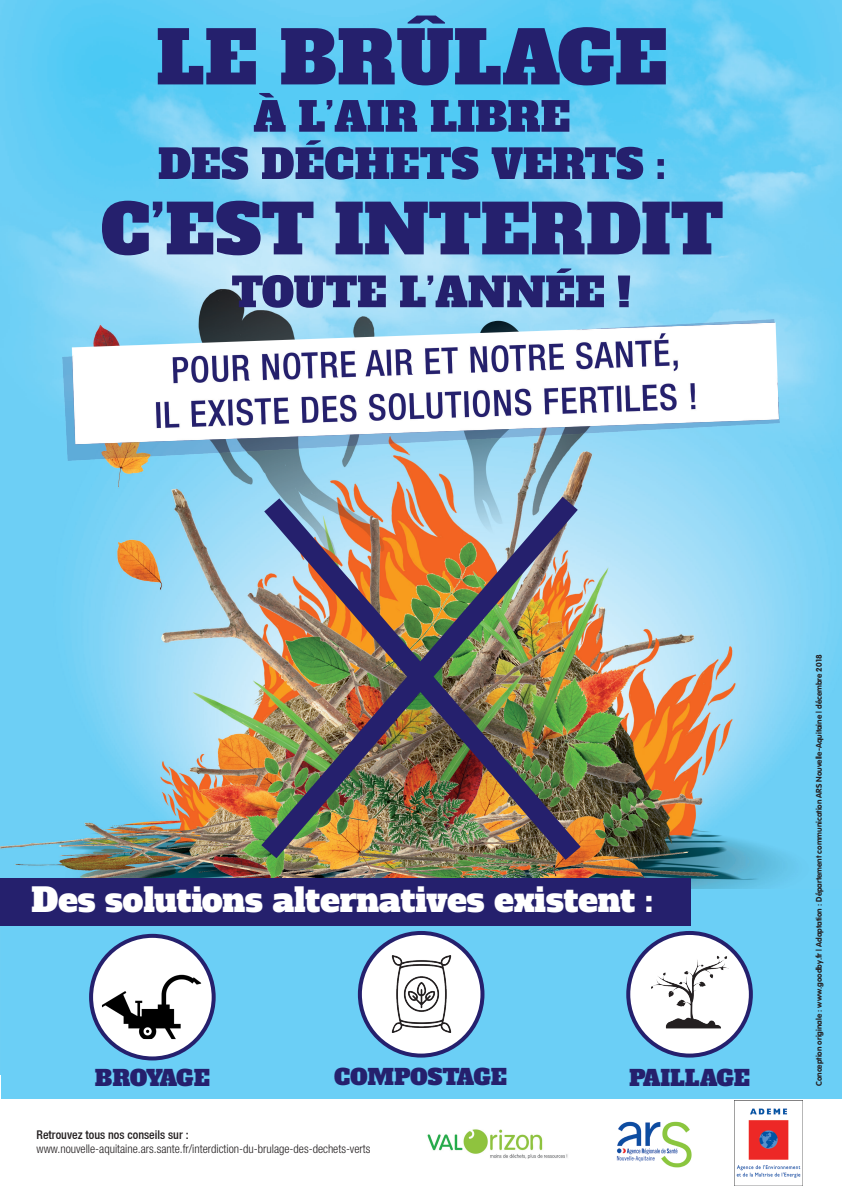
<style>
.page{position:relative;width:842px;height:1191px;background:#fff}
.page>*{position:absolute;margin:0;border:0;box-sizing:border-box;transform-origin:0 0}
.t1{font:33px "Alfa Slab One";color:#fff}
.t2{font:22px "Alfa Slab One";color:#25206d}
.t3{font:22px "Alfa Slab One";letter-spacing:-.03em;color:#25206d}
.t4{font:300 condensed 12px "Helvetica Neue LT Std";color:#231f20}
.t5{font:500 condensed 12px "Helvetica Neue";color:#231f20}
.t6{font:8px "VAG Rounded Bold";color:#231f20}
</style>
<div class="page">
<img style="left:0;top:0;width:842px;height:1074px">
<div style="left:1px;top:889px;width:841px;height:209px;background:#6bcff6"></div>
<svg style="left:158px;top:16px;width:508px;height:69px;background:#3b6aa7"></svg>
<svg style="left:254px;top:93px;width:315px;height:39px;background:#3a6daa"></svg>
<svg style="left:159px;top:140px;width:505px;height:40px;background:#4773ad"></svg>
<svg style="left:102px;top:201px;width:621px;height:54px;background:#475f9c"></svg>
<svg style="left:232px;top:268px;width:398px;height:40px;background:#627aae"></svg>
<img style="left:735px;top:1100px;width:68px;height:85px">
<img style="left:616px;top:1121px;width:76px;height:47px">
<img style="left:427px;top:1129px;width:141px;height:30px">
<img style="left:241px;top:475px;width:357px;height:403px">
<img style="left:62px;top:320px;width:718px;height:141px">
<svg style="left:91px;top:935px;width:123px;height:123px;background:#dedde9"></svg>
<img style="left:102px;top:939px;width:99px;height:100px">
<div style="left:89px;top:933px;width:127px;height:127px;border:4px solid #25206d;border-radius:50%"></div>
<div style="left:360px;top:933px;width:122px;height:122px;background:#fff;border-radius:50%"></div>
<img style="left:391px;top:955px;width:61px;height:77px">
<div style="left:358px;top:931px;width:126px;height:126px;border:4px solid #25206d;border-radius:50%"></div>
<div style="left:628px;top:933px;width:123px;height:122px;background:#fff;border-radius:50%"></div>
<img style="left:651px;top:955px;width:77px;height:74px">
<div style="left:626px;top:931px;width:127px;height:126px;border:4px solid #25206d;border-radius:50%"></div>
<div style="left:0;top:878px;width:690px;height:47px;background:#25206d"></div>
<p class="t1" style="left:31px;top:878px;width:624px">Des solutions alternatives existent :</p>
<p class="t3" style="left:95px;top:1063px;width:116px">BROYAGE</p>
<p class="t2" style="left:334px;top:1062px;width:174px">COMPOSTAGE</p>
<p class="t2" style="left:629px;top:1063px;width:123px">PAILLAGE</p>
<p class="t5" style="left:37px;top:1127px;width:153px">Retrouvez tous nos conseils sur :</p>
<p class="t4" style="left:37px;top:1142px;width:335px">www.nouvelle-aquitaine.ars.sante.fr/interdiction-du-brulage-des-dechets-verts</p>
<p class="t6" style="left:814px;top:1086px;width:433px;rotate:-90deg">Conception originale : www.goodby.fr | Adaptation : Département communication ARS Nouvelle-Aquitaine | décembre 2018</p>
</div>
